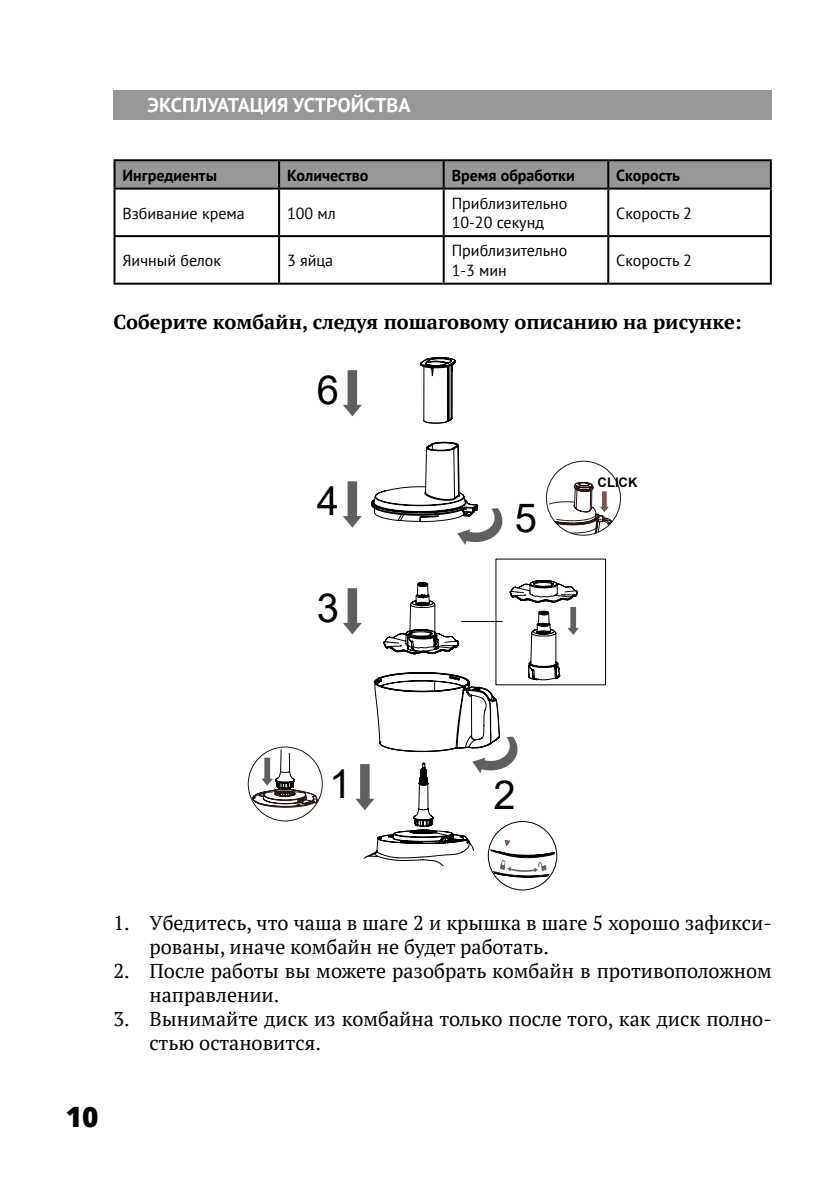
<style>
.page{position:relative;width:840px;height:1191px;background:#fff}
.page>*{position:absolute;margin:0;border:0;box-sizing:border-box;transform-origin:0 0}
.t1{font:40px "Arial";color:#000}
.t2{font:800 28px "Open Sans";color:#000}
.t3{font:20px/24px "PT Serif";color:#000}
.t4{font:700 20px "PT Serif";color:#000}
.t5{font:700 20px "PT Sans";color:#fff}
.t6{font:16px "PT Sans";color:#000}
.t7{font:700 16px "PT Sans";color:#000}
.t8{font:700 13px "Arial";color:#000}
</style>
<div class="page">
<div style="left:113px;top:91px;width:658px;height:29px;background:#979797"></div>
<svg style="left:115px;top:161px;width:654px;height:27px;background:#929292"></svg>
<hr style="left:113px;top:159px;width:166px;height:2px;background:#000">
<hr style="left:113px;top:161px;width:2px;height:27px;background:#000">
<hr style="left:279px;top:159px;width:164px;height:2px;background:#000">
<hr style="left:278px;top:161px;width:2px;height:27px;background:#000">
<hr style="left:443px;top:159px;width:165px;height:2px;background:#000">
<hr style="left:442px;top:161px;width:2px;height:27px;background:#000">
<hr style="left:608px;top:159px;width:163px;height:2px;background:#000">
<hr style="left:607px;top:161px;width:2px;height:27px;background:#000">
<hr style="left:769px;top:161px;width:2px;height:27px;background:#000">
<hr style="left:113px;top:188px;width:166px;height:2px;background:#000">
<hr style="left:113px;top:190px;width:2px;height:45px;background:#000">
<hr style="left:279px;top:188px;width:164px;height:2px;background:#000">
<hr style="left:278px;top:190px;width:2px;height:45px;background:#000">
<hr style="left:443px;top:188px;width:165px;height:2px;background:#000">
<hr style="left:442px;top:190px;width:2px;height:45px;background:#000">
<hr style="left:608px;top:188px;width:163px;height:2px;background:#000">
<hr style="left:607px;top:190px;width:2px;height:45px;background:#000">
<hr style="left:769px;top:190px;width:2px;height:45px;background:#000">
<hr style="left:113px;top:235px;width:166px;height:2px;background:#000">
<hr style="left:113px;top:237px;width:2px;height:46px;background:#000">
<hr style="left:279px;top:235px;width:164px;height:2px;background:#000">
<hr style="left:278px;top:237px;width:2px;height:46px;background:#000">
<hr style="left:443px;top:235px;width:165px;height:2px;background:#000">
<hr style="left:442px;top:237px;width:2px;height:46px;background:#000">
<hr style="left:608px;top:235px;width:163px;height:2px;background:#000">
<hr style="left:607px;top:237px;width:2px;height:46px;background:#000">
<hr style="left:769px;top:237px;width:2px;height:46px;background:#000">
<hr style="left:113px;top:283px;width:166px;height:2px;background:#000">
<hr style="left:279px;top:283px;width:164px;height:2px;background:#000">
<hr style="left:443px;top:283px;width:165px;height:2px;background:#000">
<hr style="left:608px;top:283px;width:163px;height:2px;background:#000">
<svg style="left:247px;top:746px;width:76px;height:76px"></svg>
<svg style="left:343px;top:357px;width:278px;height:521px"></svg>
<p class="t5" style="left:147px;top:92px;width:264px">ЭКСПЛУАТАЦИЯ УСТРОЙСТВА</p>
<p class="t7" style="left:122px;top:164px;width:96px">Ингредиенты</p>
<p class="t7" style="left:287px;top:164px;width:83px">Количество</p>
<p class="t7" style="left:451px;top:164px;width:125px">Время обработки</p>
<p class="t7" style="left:616px;top:164px;width:65px">Скорость</p>
<p class="t6" style="left:122px;top:203px;width:124px">Взбивание крема</p>
<p class="t6" style="left:287px;top:203px;width:50px">100 мл</p>
<p class="t6" style="left:451px;top:193px;width:117px">Приблизительно</p>
<p class="t6" style="left:451px;top:212px;width:94px">10-20 секунд</p>
<p class="t6" style="left:616px;top:203px;width:77px">Скорость 2</p>
<p class="t6" style="left:122px;top:250px;width:100px">Яичный белок</p>
<p class="t6" style="left:287px;top:250px;width:48px">3 яйца</p>
<p class="t6" style="left:451px;top:240px;width:117px">Приблизительно</p>
<p class="t6" style="left:451px;top:260px;width:57px">1-3 мин</p>
<p class="t6" style="left:616px;top:250px;width:77px">Скорость 2</p>
<p class="t4" style="left:113px;top:309px;width:629px">Соберите комбайн, следуя пошаговому описанию на рисунке:</p>
<h1 class="t1" style="left:316px;top:362px;width:24px">6</h1>
<h1 class="t1" style="left:316px;top:473px;width:24px">4</h1>
<h1 class="t1" style="left:316px;top:580px;width:24px">3</h1>
<h1 class="t1" style="left:514px;top:490px;width:24px">5</h1>
<p class="t8" style="left:597px;top:473px;width:42px">CLICK</p>
<h1 class="t1" style="left:329px;top:756px;width:24px">1</h1>
<h1 class="t1" style="left:493px;top:767px;width:24px">2</h1>
<p class="t3" style="left:149px;top:910px;width:623px;text-indent:-36px">1. Убедитесь, что чаша в шаге 2 и крышка в шаге 5 хорошо зафикси&shy;рованы, иначе комбайн не будет работать.</p>
<p class="t3" style="left:149px;top:958px;width:623px;text-indent:-36px">2. После работы вы можете разобрать комбайн в противоположном направлении.</p>
<p class="t3" style="left:149px;top:1006px;width:623px;text-indent:-36px">3. Вынимайте диск из комбайна только после того, как диск полно&shy;стью остановится.</p>
<p class="t2" style="left:66px;top:1095px;width:34px">10</p>
</div>
